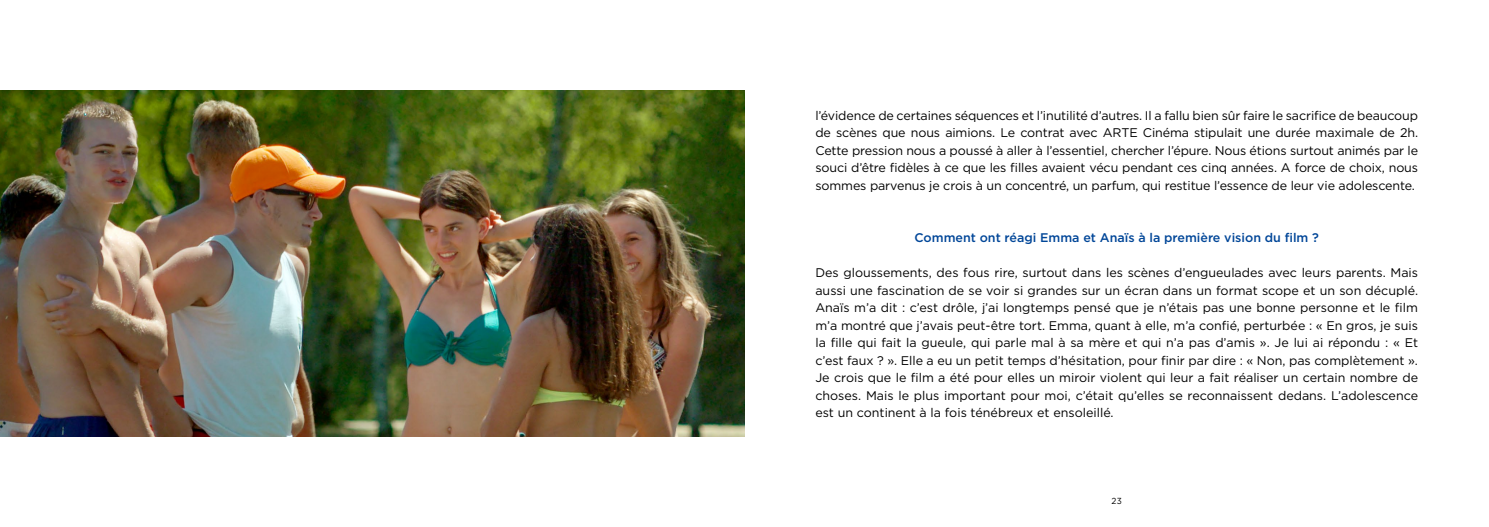
<style>
.page{position:relative;width:1489px;height:527px;background:#fff}
.page>*{position:absolute;margin:0;border:0;box-sizing:border-box;transform-origin:0 0}
.t1{font:12.5px/17.5px "Gotham";letter-spacing:-.01em;color:#000;text-align:justify}
.t2{font:500 12.5px "Gotham";color:#004698}
.t3{font:8.75px "Gotham";color:#000;scale:.95 1}
</style>
<div class="page">
<img style="left:0;top:90px;width:744px;height:346px">
<p class="t1" style="left:815px;top:106px;width:604px">l’évidence de certaines séquences et l’inutilité d’autres. Il a fallu bien sûr faire le sacrifice de beaucoup de scènes que nous aimions. Le contrat avec ARTE Cinéma stipulait une durée maximale de 2h.<br>Cette pression nous a poussé à aller à l’essentiel, chercher l’épure. Nous étions surtout animés par le souci d’être fidèles à ce que les filles avaient vécu pendant ces cinq années. A force de choix, nous sommes parvenus je crois à un concentré, un parfum, qui restitue l’essence de leur vie adolescente.</p>
<p class="t2" style="left:914px;top:229px;width:406px">Comment ont réagi Emma et Anaïs à la première vision du film ?</p>
<p class="t1" style="left:815px;top:263px;width:604px">Des gloussements, des fous rire, surtout dans les scènes d’engueulades avec leurs parents. Mais aussi une fascination de se voir si grandes sur un écran dans un format scope et un son décuplé.<br>Anaïs m’a dit : c’est drôle, j’ai longtemps pensé que je n’étais pas une bonne personne et le film m’a montré que j’avais peut-être tort. Emma, quant à elle, m’a confié, perturbée : « En gros, je suis la fille qui fait la gueule, qui parle mal à sa mère et qui n’a pas d’amis ». Je lui ai répondu : « Et c’est faux ? ». Elle a eu un petit temps d’hésitation, pour finir par dire : « Non, pas complètement ».<br>Je crois que le film a été pour elles un miroir violent qui leur a fait réaliser un certain nombre de choses. Mais le plus important pour moi, c’était qu’elles se reconnaissent dedans. L’adolescence est un continent à la fois ténébreux et ensoleillé.</p>
<p class="t3" style="left:1111px;top:494px;width:12px">23</p>
</div>
